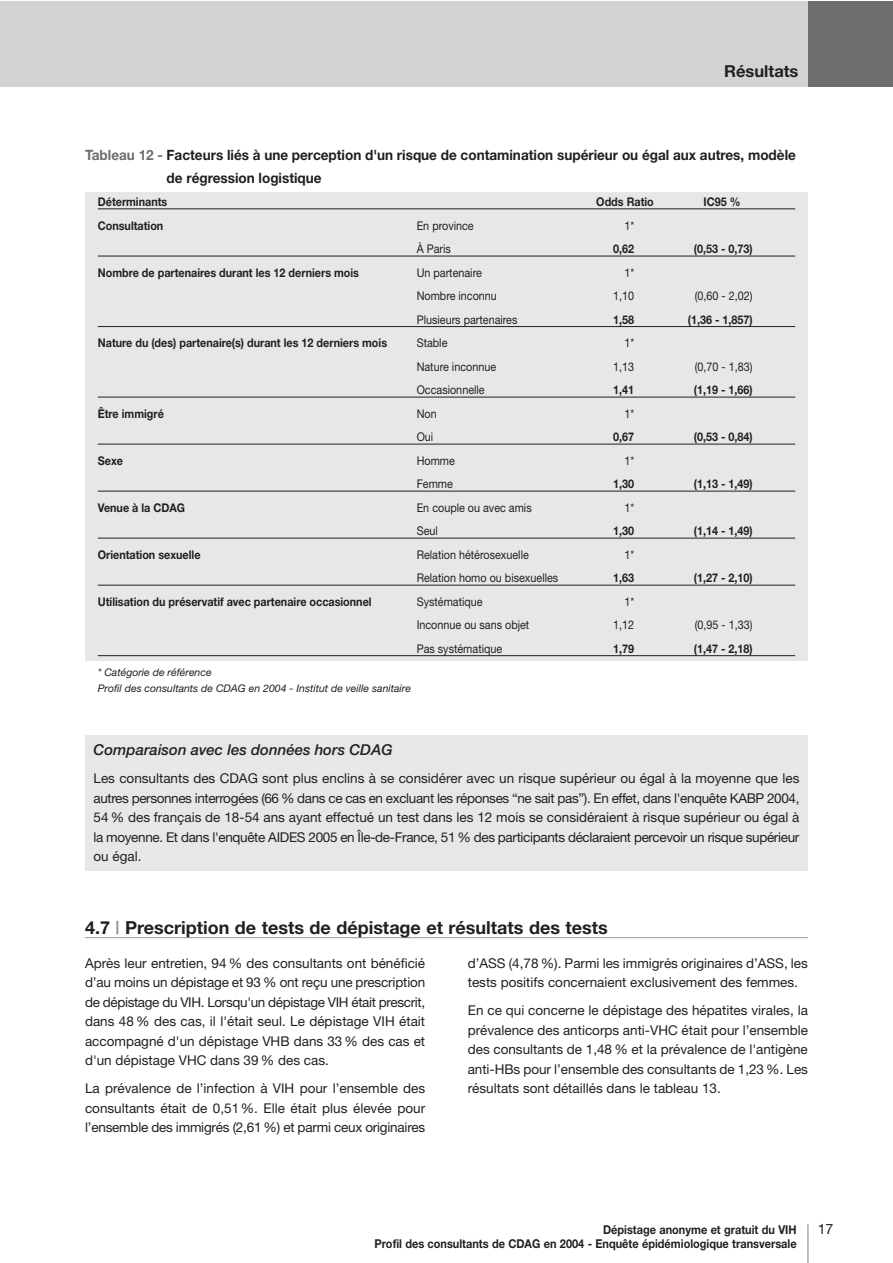
<style>
.page{position:relative;width:893px;height:1263px;background:#fff}
.page>*{position:absolute;margin:0;border:0;box-sizing:border-box;transform-origin:0 0}
.t1{font:700 18px "Helvetica Neue";color:#231f20}
.t2{font:700 16.5px "Helvetica Neue";color:#231f20}
.t3{font:italic 500 15px "Helvetica Neue";color:#231f20}
.t4{font:700 14.25px/22.5px "Helvetica Neue";color:#231f20;scale:.95 1}
.t5{font:14.25px "Helvetica Neue";color:#231f20}
.t6{font:13.5px/19.5px "Helvetica Neue";color:#231f20;text-align:justify}
.t7{font:700 12.15px/14.5px "Helvetica Neue";color:#231f20;text-align:right;scale:.9 1}
.t8{font:700 12px "Helvetica Neue";color:#231f20;scale:.9 1}
.t9{font:12px "Helvetica Neue";color:#231f20;scale:.9 1}
.t10{font:italic 10.5px/15px "Helvetica Neue";color:#231f20}
.s1{color:#6d6e70}
.s2{color:#939598}
</style>
<div class="page">
<div style="left:0;top:1px;width:892px;height:85px;background:#d1d3d4"></div>
<div style="left:808px;top:1px;width:84px;height:85px;background:#6d6e70"></div>
<hr style="left:807px;top:1224px;width:1px;height:39px;background:#808285">
<div style="left:85px;top:192px;width:723px;height:468px;background:#e6e7e8"></div>
<hr style="left:98px;top:209px;width:697px;height:1px;background:#231f20">
<hr style="left:98px;top:256px;width:697px;height:1px;background:#231f20">
<hr style="left:98px;top:326px;width:697px;height:1px;background:#231f20">
<hr style="left:98px;top:397px;width:697px;height:1px;background:#231f20">
<hr style="left:98px;top:444px;width:697px;height:1px;background:#231f20">
<hr style="left:98px;top:491px;width:697px;height:1px;background:#231f20">
<hr style="left:98px;top:538px;width:697px;height:1px;background:#231f20">
<hr style="left:98px;top:585px;width:697px;height:1px;background:#231f20">
<hr style="left:98px;top:655px;width:697px;height:1px;background:#231f20">
<div style="left:85px;top:736px;width:723px;height:135px;background:#e6e7e8"></div>
<hr style="left:85px;top:937px;width:723px;height:1px;background:#939598">
<p class="t2" style="left:724px;top:65px;width:76px">Résultats</p>
<p class="t4" style="left:167px;top:145px;width:664px;text-indent:-82px"><span class="s1">Tableau 12 -</span> Facteurs liés à une perception d'un risque de contamination supérieur ou égal aux autres, modèle de régression logistique</p>
<p class="t8" style="left:98px;top:198px;width:79px">Déterminants</p>
<p class="t8" style="left:596px;top:198px;width:65px">Odds Ratio</p>
<p class="t8" style="left:703px;top:198px;width:43px">IC95 %</p>
<p class="t8" style="left:98px;top:221px;width:74px">Consultation</p>
<p class="t9" style="left:417px;top:221px;width:65px">En province</p>
<p class="t9" style="left:624px;top:221px;width:12px">1*</p>
<p class="t9" style="left:417px;top:245px;width:39px">À Paris</p>
<p class="t8" style="left:613px;top:245px;width:25px">0,62</p>
<p class="t8" style="left:694px;top:245px;width:67px">(0,53 - 0,73)</p>
<p class="t8" style="left:98px;top:268px;width:292px">Nombre de partenaires durant les 12 derniers mois</p>
<p class="t9" style="left:417px;top:268px;width:74px">Un partenaire</p>
<p class="t9" style="left:624px;top:268px;width:12px">1*</p>
<p class="t9" style="left:417px;top:292px;width:91px">Nombre inconnu</p>
<p class="t9" style="left:613px;top:292px;width:25px">1,10</p>
<p class="t9" style="left:695px;top:292px;width:66px">(0,60 - 2,02)</p>
<p class="t9" style="left:417px;top:315px;width:113px">Plusieurs partenaires</p>
<p class="t8" style="left:613px;top:315px;width:25px">1,58</p>
<p class="t8" style="left:688px;top:315px;width:74px">(1,36 - 1,857)</p>
<p class="t8" style="left:98px;top:339px;width:323px">Nature du (des) partenaire(s) durant les 12 derniers mois</p>
<p class="t9" style="left:417px;top:339px;width:36px">Stable</p>
<p class="t9" style="left:624px;top:339px;width:12px">1*</p>
<p class="t9" style="left:417px;top:362px;width:90px">Nature inconnue</p>
<p class="t9" style="left:613px;top:362px;width:25px">1,13</p>
<p class="t9" style="left:695px;top:362px;width:66px">(0,70 - 1,83)</p>
<p class="t9" style="left:417px;top:386px;width:77px">Occasionnelle</p>
<p class="t8" style="left:613px;top:386px;width:25px">1,41</p>
<p class="t8" style="left:694px;top:386px;width:67px">(1,19 - 1,66)</p>
<p class="t8" style="left:98px;top:409px;width:75px">Être immigré</p>
<p class="t9" style="left:417px;top:409px;width:24px">Non</p>
<p class="t9" style="left:624px;top:409px;width:12px">1*</p>
<p class="t9" style="left:417px;top:433px;width:20px">Oui</p>
<p class="t8" style="left:613px;top:433px;width:25px">0,67</p>
<p class="t8" style="left:694px;top:433px;width:67px">(0,53 - 0,84)</p>
<p class="t8" style="left:98px;top:456px;width:30px">Sexe</p>
<p class="t9" style="left:417px;top:456px;width:44px">Homme</p>
<p class="t9" style="left:624px;top:456px;width:12px">1*</p>
<p class="t9" style="left:417px;top:480px;width:42px">Femme</p>
<p class="t8" style="left:613px;top:480px;width:25px">1,30</p>
<p class="t8" style="left:694px;top:480px;width:67px">(1,13 - 1,49)</p>
<p class="t8" style="left:98px;top:503px;width:98px">Venue à la CDAG</p>
<p class="t9" style="left:417px;top:503px;width:129px">En couple ou avec amis</p>
<p class="t9" style="left:624px;top:503px;width:12px">1*</p>
<p class="t9" style="left:417px;top:527px;width:25px">Seul</p>
<p class="t8" style="left:613px;top:527px;width:25px">1,30</p>
<p class="t8" style="left:694px;top:527px;width:67px">(1,14 - 1,49)</p>
<p class="t8" style="left:98px;top:550px;width:116px">Orientation sexuelle</p>
<p class="t9" style="left:417px;top:550px;width:126px">Relation hétérosexuelle</p>
<p class="t9" style="left:624px;top:550px;width:12px">1*</p>
<p class="t9" style="left:417px;top:574px;width:159px">Relation homo ou bisexuelles</p>
<p class="t8" style="left:613px;top:574px;width:25px">1,63</p>
<p class="t8" style="left:694px;top:574px;width:67px">(1,27 - 2,10)</p>
<p class="t8" style="left:98px;top:597px;width:306px">Utilisation du préservatif avec partenaire occasionnel</p>
<p class="t9" style="left:417px;top:597px;width:75px">Systématique</p>
<p class="t9" style="left:624px;top:597px;width:12px">1*</p>
<p class="t9" style="left:417px;top:621px;width:127px">Inconnue ou sans objet</p>
<p class="t9" style="left:613px;top:621px;width:25px">1,12</p>
<p class="t9" style="left:695px;top:621px;width:66px">(0,95 - 1,33)</p>
<p class="t9" style="left:417px;top:644px;width:97px">Pas systématique</p>
<p class="t8" style="left:613px;top:644px;width:25px">1,79</p>
<p class="t8" style="left:694px;top:644px;width:67px">(1,47 - 2,18)</p>
<p class="t10" style="left:98px;top:666px;width:315px">* Catégorie de référence<br>Profil des consultants de CDAG en 2004 - Institut de veille sanitaire</p>
<p class="t3" style="left:94px;top:745px;width:301px">Comparaison avec les données hors CDAG</p>
<p class="t6" style="left:94px;top:770px;width:707px">Les consultants des CDAG sont plus enclins à se considérer avec un risque supérieur ou égal à la moyenne que les autres personnes interrogées (66 % dans ce cas en excluant les réponses “ne sait pas”). En effet, dans l'enquête KABP 2004, 54 % des français de 18-54 ans ayant effectué un test dans les 12 mois se considéraient à risque supérieur ou égal à la moyenne. Et dans l'enquête AIDES 2005 en Île-de-France, 51 % des participants déclaraient percevoir un risque supérieur ou égal.</p>
<h1 class="t1" style="left:85px;top:921px;width:524px">4.7 <span class="s2">|</span> Prescription de tests de dépistage et résultats des tests</h1>
<p class="t6" style="left:85px;top:954px;width:342px">Après leur entretien, 94 % des consultants ont bénéficié d’au moins un dépistage et 93 % ont reçu une prescription de dépistage du VIH. Lorsqu'un dépistage VIH était prescrit, dans 48 % des cas, il l'était seul. Le dépistage VIH était accompagné d'un dépistage VHB dans 33 % des cas et d'un dépistage VHC dans 39 % des cas.</p>
<p class="t6" style="left:85px;top:1080px;width:342px">La prévalence de l’infection à VIH pour l’ensemble des consultants était de 0,51%. Elle était plus élevée pour l’ensemble des immigrés (2,61 %) et parmi ceux originaires</p>
<p class="t6" style="left:468px;top:954px;width:342px">d’ASS (4,78 %). Parmi les immigrés originaires d’ASS, les tests positifs concernaient exclusivement des femmes.</p>
<p class="t6" style="left:468px;top:1002px;width:342px">En ce qui concerne le dépistage des hépatites virales, la prévalence des anticorps anti-VHC était pour l’ensemble des consultants de 1,48 % et la prévalence de l'antigène anti-HBs pour l’ensemble des consultants de 1,23 %. Les résultats sont détaillés dans le tableau 13.</p>
<p class="t7" style="left:375px;top:1223px;width:470px">Dépistage anonyme et gratuit du VIH<br>Profil des consultants de CDAG en 2004 - Enquête épidémiologique transversale</p>
<p class="t5" style="left:818px;top:1224px;width:17px">17</p>
</div>
